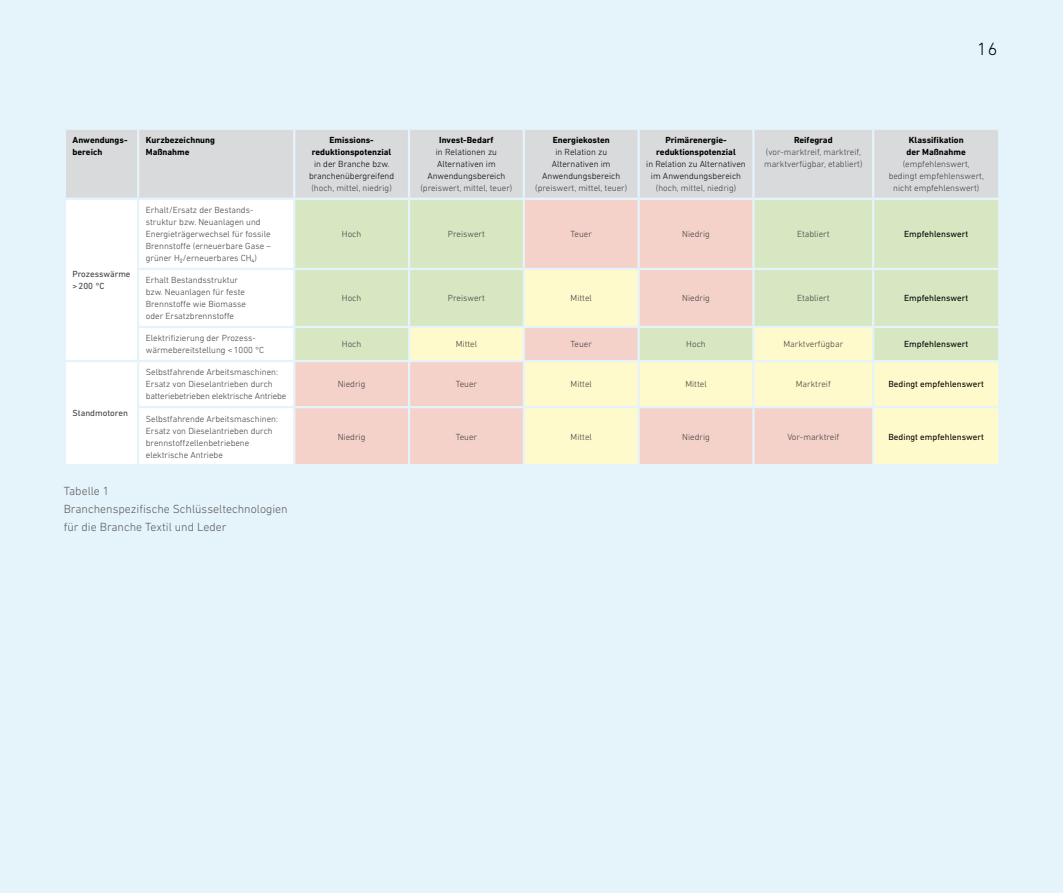
<style>
.page{position:relative;width:1063px;height:893px;background:#e5f4fa}
.page>*{position:absolute;margin:0;border:0;box-sizing:border-box;transform-origin:0 0}
.t1{font:300 18px "DIN Next LT Pro";color:#000}
.t2{font:300 12px/18px "DIN Next LT Pro";color:#58585a}
.t3{font:300 9px/12px "DIN Next LT Pro";color:#3e3d40}
.t4{font:300 9px/12px "DIN Next LT Pro";color:#000;text-align:center}
.t5{font:700 9px/12px "DIN Next LT Pro";color:#000}
.t6{font:9px "DIN Next LT Pro";color:#000}
.t7{font:9px/12px "DIN Next LT Pro";letter-spacing:-.005em;color:#3e3d40}
</style>
<div class="page">
<div style="left:66px;top:200px;width:227px;height:264px;background:#fff"></div>
<div style="left:874px;top:200px;width:124px;height:68px;background:#d6e7c2"></div>
<svg style="left:295px;top:200px;width:577px;height:264px;fill:#d6e7c2"></svg>
<svg style="left:410px;top:270px;width:588px;height:194px"></svg>
<hr style="left:408px;top:200px;width:2px;height:68px;background:#e5f4fa">
<hr style="left:523px;top:200px;width:2px;height:68px;background:#e5f4fa">
<hr style="left:638px;top:200px;width:2px;height:68px;background:#e5f4fa">
<hr style="left:752px;top:200px;width:3px;height:68px;background:#e5f4fa">
<hr style="left:408px;top:270px;width:2px;height:56px;background:#e5f4fa">
<hr style="left:523px;top:270px;width:2px;height:56px;background:#e5f4fa">
<hr style="left:638px;top:270px;width:2px;height:56px;background:#e5f4fa">
<hr style="left:752px;top:270px;width:3px;height:56px;background:#e5f4fa">
<hr style="left:872px;top:270px;width:2px;height:56px;background:#e5f4fa">
<hr style="left:408px;top:328px;width:2px;height:32px;background:#e5f4fa">
<hr style="left:523px;top:328px;width:2px;height:32px;background:#e5f4fa">
<hr style="left:638px;top:328px;width:2px;height:32px;background:#e5f4fa">
<hr style="left:752px;top:328px;width:3px;height:32px;background:#e5f4fa">
<hr style="left:872px;top:328px;width:2px;height:32px;background:#e5f4fa">
<hr style="left:408px;top:362px;width:2px;height:44px;background:#e5f4fa">
<hr style="left:523px;top:362px;width:2px;height:44px;background:#e5f4fa">
<hr style="left:638px;top:362px;width:2px;height:44px;background:#e5f4fa">
<hr style="left:752px;top:362px;width:3px;height:44px;background:#e5f4fa">
<hr style="left:872px;top:362px;width:2px;height:44px;background:#e5f4fa">
<hr style="left:408px;top:408px;width:2px;height:56px;background:#e5f4fa">
<hr style="left:523px;top:408px;width:2px;height:56px;background:#e5f4fa">
<hr style="left:638px;top:408px;width:2px;height:56px;background:#e5f4fa">
<hr style="left:752px;top:408px;width:3px;height:56px;background:#e5f4fa">
<hr style="left:872px;top:408px;width:2px;height:56px;background:#e5f4fa">
<hr style="left:137px;top:268px;width:157px;height:2px;background:#e5f4fa">
<hr style="left:294px;top:268px;width:115px;height:2px;background:#e5f4fa">
<hr style="left:409px;top:268px;width:115px;height:2px;background:#e5f4fa">
<hr style="left:524px;top:268px;width:115px;height:2px;background:#e5f4fa">
<hr style="left:639px;top:268px;width:114px;height:2px;background:#e5f4fa">
<hr style="left:753px;top:268px;width:120px;height:2px;background:#e5f4fa">
<hr style="left:137px;top:326px;width:157px;height:2px;background:#e5f4fa">
<hr style="left:294px;top:326px;width:115px;height:2px;background:#e5f4fa">
<hr style="left:409px;top:326px;width:115px;height:2px;background:#e5f4fa">
<hr style="left:524px;top:326px;width:115px;height:2px;background:#e5f4fa">
<hr style="left:639px;top:326px;width:114px;height:2px;background:#e5f4fa">
<hr style="left:753px;top:326px;width:120px;height:2px;background:#e5f4fa">
<hr style="left:873px;top:326px;width:127px;height:2px;background:#e5f4fa">
<hr style="left:138px;top:360px;width:156px;height:2px;background:#e5f4fa">
<hr style="left:294px;top:360px;width:115px;height:2px;background:#e5f4fa">
<hr style="left:409px;top:360px;width:115px;height:2px;background:#e5f4fa">
<hr style="left:524px;top:360px;width:115px;height:2px;background:#e5f4fa">
<hr style="left:639px;top:360px;width:114px;height:2px;background:#e5f4fa">
<hr style="left:753px;top:360px;width:120px;height:2px;background:#e5f4fa">
<hr style="left:873px;top:360px;width:127px;height:2px;background:#e5f4fa">
<hr style="left:137px;top:406px;width:157px;height:2px;background:#e5f4fa">
<hr style="left:294px;top:406px;width:115px;height:2px;background:#e5f4fa">
<hr style="left:409px;top:406px;width:115px;height:2px;background:#e5f4fa">
<hr style="left:524px;top:406px;width:115px;height:2px;background:#e5f4fa">
<hr style="left:639px;top:406px;width:114px;height:2px;background:#e5f4fa">
<hr style="left:753px;top:406px;width:120px;height:2px;background:#e5f4fa">
<hr style="left:873px;top:406px;width:127px;height:2px;background:#e5f4fa">
<hr style="left:137px;top:200px;width:2px;height:68px;background:#e5f4fa">
<hr style="left:137px;top:270px;width:2px;height:56px;background:#e5f4fa">
<hr style="left:137px;top:328px;width:2px;height:32px;background:#e5f4fa">
<hr style="left:64px;top:360px;width:74px;height:2px;background:#e5f4fa">
<hr style="left:137px;top:362px;width:2px;height:44px;background:#e5f4fa">
<hr style="left:137px;top:408px;width:2px;height:56px;background:#e5f4fa">
<div style="left:66px;top:130px;width:932px;height:68px;background:#d9dadb"></div>
<hr style="left:137px;top:130px;width:2px;height:68px;background:#e5f4fa">
<hr style="left:293px;top:130px;width:2px;height:68px;background:#e5f4fa">
<hr style="left:408px;top:130px;width:2px;height:68px;background:#e5f4fa">
<hr style="left:523px;top:130px;width:2px;height:68px;background:#e5f4fa">
<hr style="left:638px;top:130px;width:2px;height:68px;background:#e5f4fa">
<hr style="left:752px;top:130px;width:3px;height:68px;background:#e5f4fa">
<hr style="left:872px;top:130px;width:2px;height:68px;background:#e5f4fa">
<h1 class="t1" style="left:977px;top:39px;width:22px">16</h1>
<p class="t5" style="left:73px;top:134px;width:57px">Anwendungs&shy;bereich</p>
<p class="t5" style="left:146px;top:134px;width:71px">Kurzbezeichnung<br>Maßnahme</p>
<p class="t5" style="left:312px;top:134px;width:81px;text-align:center">Emissions&shy;reduktionspotenzial</p>
<p class="t4" style="left:309px;top:158px;width:87px">in der Branche bzw. branchenübergreifend</p>
<p class="t3" style="left:311px;top:182px;width:82px">(hoch, mittel, niedrig)</p>
<p class="t5" style="left:439px;top:134px;width:56px">Invest-Bedarf</p>
<p class="t4" style="left:427px;top:146px;width:80px">in Relationen zu<br>Alternativen im<br>Anwendungsbereich</p>
<p class="t3" style="left:420px;top:182px;width:94px">(preiswert, mittel, teuer)</p>
<p class="t5" style="left:553px;top:134px;width:59px">Energiekosten</p>
<p class="t4" style="left:542px;top:146px;width:80px">in Relation zu<br>Alternativen im<br>Anwendungsbereich</p>
<p class="t3" style="left:535px;top:182px;width:94px">(preiswert, mittel, teuer)</p>
<p class="t5" style="left:656px;top:134px;width:81px;text-align:center">Primärenergie&shy;reduktionspotenzial</p>
<p class="t4" style="left:646px;top:158px;width:101px">in Relation zu Alternativen im Anwendungsbereich</p>
<p class="t3" style="left:656px;top:182px;width:82px">(hoch, mittel, niedrig)</p>
<p class="t5" style="left:794px;top:134px;width:40px">Reifegrad</p>
<p class="t3" style="left:764px;top:146px;width:100px">(vor-marktreif, marktreif, marktverfügbar, etabliert)</p>
<p class="t5" style="left:907px;top:134px;width:61px">Klassifikation der Maßnahme</p>
<p class="t3" style="left:889px;top:158px;width:97px;text-align:center">(empfehlenswert, bedingt empfehlenswert, nicht empfehlenswert)</p>
<p class="t7" style="left:73px;top:268px;width:59px">Prozesswärme &gt;200 °C</p>
<p class="t7" style="left:73px;top:407px;width:57px">Standmotoren</p>
<p class="t3" style="left:146px;top:204px;width:127px">Erhalt/Ersatz der Bestands&shy;struktur bzw. Neuanlagen und<br>Energieträgerwechsel für fossile<br>Brennstoffe (erneuerbare Gase – grüner H₂/erneuerbares CH₄)</p>
<p class="t3" style="left:146px;top:274px;width:102px">Erhalt Bestandsstruktur bzw. Neuanlagen für feste<br>Brennstoffe wie Biomasse oder Ersatzbrennstoffe</p>
<p class="t3" style="left:342px;top:228px;width:21px">Hoch</p>
<p class="t3" style="left:448px;top:228px;width:39px">Preiswert</p>
<p class="t3" style="left:570px;top:228px;width:23px">Teuer</p>
<p class="t3" style="left:682px;top:228px;width:29px">Niedrig</p>
<p class="t3" style="left:797px;top:228px;width:34px">Etabliert</p>
<p class="t6" style="left:904px;top:229px;width:66px">Empfehlenswert</p>
<p class="t3" style="left:342px;top:292px;width:21px">Hoch</p>
<p class="t3" style="left:448px;top:292px;width:39px">Preiswert</p>
<p class="t3" style="left:571px;top:292px;width:23px">Mittel</p>
<p class="t3" style="left:682px;top:292px;width:29px">Niedrig</p>
<p class="t3" style="left:797px;top:292px;width:34px">Etabliert</p>
<p class="t6" style="left:904px;top:293px;width:66px">Empfehlenswert</p>
<p class="t3" style="left:146px;top:332px;width:120px">Elektrifizierung der Prozess&shy;wärmebereitstellung &lt;1000 °C</p>
<p class="t3" style="left:342px;top:338px;width:21px">Hoch</p>
<p class="t3" style="left:456px;top:338px;width:23px">Mittel</p>
<p class="t3" style="left:570px;top:338px;width:23px">Teuer</p>
<p class="t3" style="left:686px;top:338px;width:21px">Hoch</p>
<p class="t3" style="left:783px;top:338px;width:61px">Marktverfügbar</p>
<p class="t6" style="left:904px;top:339px;width:66px">Empfehlenswert</p>
<p class="t3" style="left:146px;top:366px;width:142px">Selbstfahrende Arbeitsmaschinen:<br>Ersatz von Dieselantrieben durch batteriebetrieben elektrische Antriebe</p>
<p class="t3" style="left:146px;top:412px;width:134px">Selbstfahrende Arbeitsmaschinen:<br>Ersatz von Dieselantrieben durch brennstoffzellenbetriebene elektrische Antriebe</p>
<p class="t3" style="left:338px;top:378px;width:29px">Niedrig</p>
<p class="t3" style="left:456px;top:378px;width:23px">Teuer</p>
<p class="t3" style="left:571px;top:378px;width:23px">Mittel</p>
<p class="t3" style="left:685px;top:378px;width:23px">Mittel</p>
<p class="t3" style="left:796px;top:378px;width:37px">Marktreif</p>
<p class="t6" style="left:889px;top:379px;width:97px">Bedingt empfehlenswert</p>
<p class="t3" style="left:338px;top:430px;width:29px">Niedrig</p>
<p class="t3" style="left:456px;top:430px;width:23px">Teuer</p>
<p class="t3" style="left:571px;top:430px;width:23px">Mittel</p>
<p class="t3" style="left:682px;top:430px;width:29px">Niedrig</p>
<p class="t3" style="left:787px;top:430px;width:53px">Vor-marktreif</p>
<p class="t6" style="left:889px;top:431px;width:97px">Bedingt empfehlenswert</p>
<h2 class="t2" style="left:64px;top:482px;width:225px">Tabelle 1<br>Branchenspezifische Schlüsseltechnologien für die Branche Textil und Leder</h2>
</div>
